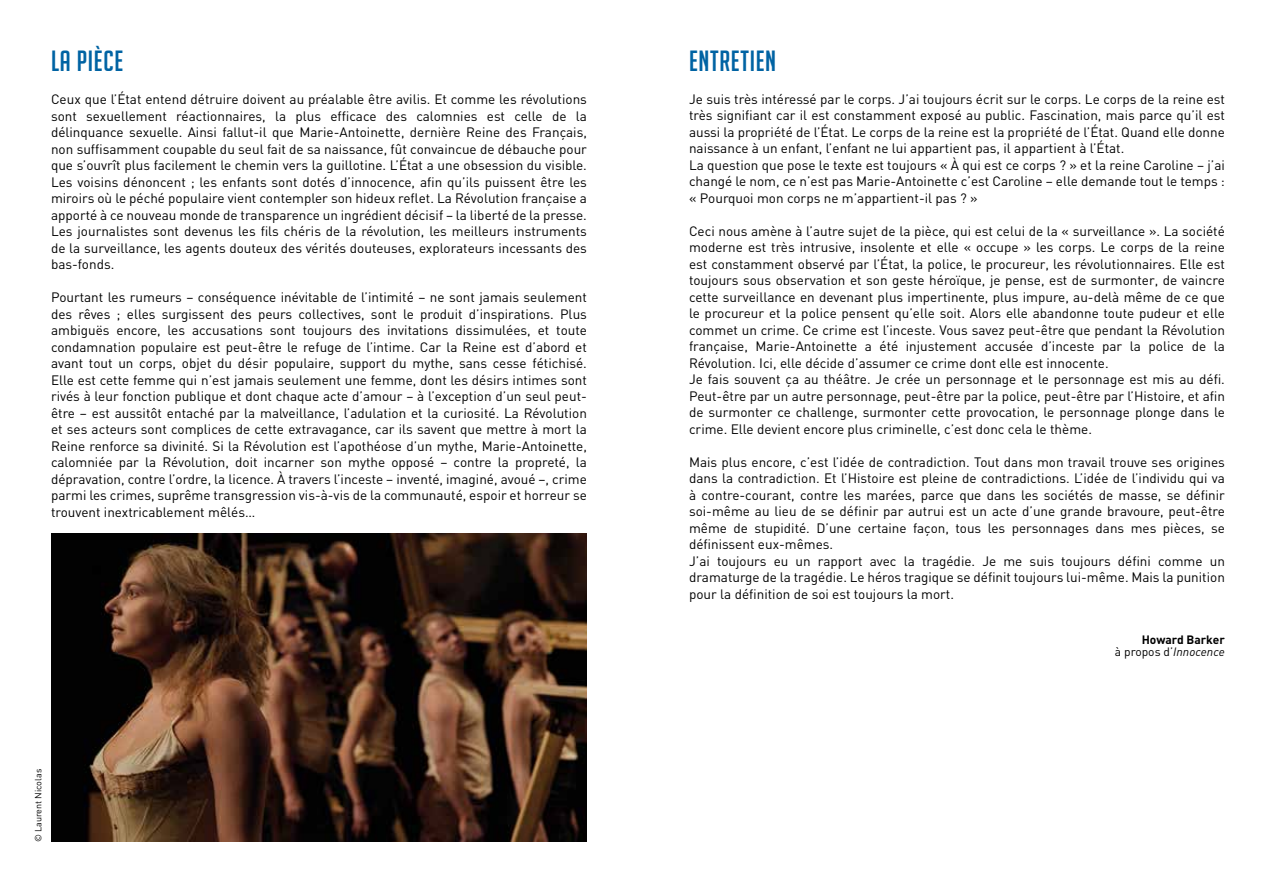
<style>
.page{position:relative;width:1276px;height:893px;background:#fff}
.page>*{position:absolute;margin:0;border:0;box-sizing:border-box;transform-origin:0 0}
.t1{font:28.5px "Big Noodle Titling";letter-spacing:.025em;color:#0063a3}
.t2{font:13.5px/16.5px "DIN";color:#000}
.t3{font:700 12px/12px "DIN";color:#000;text-align:right}
.t4{font:9px "DIN";color:#000}
.s1{font-weight:400}
.s2{font-weight:400;font-style:italic}
</style>
<div class="page">
<img style="left:51px;top:533px;width:536px;height:309px">
<h1 class="t1" style="left:51px;top:46px;width:74px">LA PIÈCE</h1>
<p class="t2" style="left:51px;top:91px;width:537px;text-align:justify">Ceux que l’État entend détruire doivent au préalable être avilis. Et comme les révolutions sont sexuellement réactionnaires, la plus efficace des calomnies est celle de la délinquance sexuelle. Ainsi fallut-il que Marie-Antoinette, dernière Reine des Français, non suffisamment coupable du seul fait de sa naissance, fût convaincue de débauche pour que s’ouvrît plus facilement le chemin vers la guillotine. L’État a une obsession du visible.<br>Les voisins dénoncent ; les enfants sont dotés d’innocence, afin qu’ils puissent être les miroirs où le péché populaire vient contempler son hideux reflet. La Révolution française a apporté à ce nouveau monde de transparence un ingrédient décisif – la liberté de la presse.<br>Les journalistes sont devenus les fils chéris de la révolution, les meilleurs instruments de la surveillance, les agents douteux des vérités douteuses, explorateurs incessants des bas-fonds.</p>
<p class="t2" style="left:51px;top:289px;width:537px;text-align:justify">Pourtant les rumeurs – conséquence inévitable de l’intimité – ne sont jamais seulement des rêves ; elles surgissent des peurs collectives, sont le produit d’inspirations. Plus ambiguës encore, les accusations sont toujours des invitations dissimulées, et toute condamnation populaire est peut-être le refuge de l’intime. Car la Reine est d’abord et avant tout un corps, objet du désir populaire, support du mythe, sans cesse fétichisé.<br>Elle est cette femme qui n’est jamais seulement une femme, dont les désirs intimes sont rivés à leur fonction publique et dont chaque acte d’amour – à l’exception d’un seul peut&shy;être – est aussitôt entaché par la malveillance, l’adulation et la curiosité. La Révolution et ses acteurs sont complices de cette extravagance, car ils savent que mettre à mort la Reine renforce sa divinité. Si la Révolution est l’apothéose d’un mythe, Marie-Antoinette, calomniée par la Révolution, doit incarner son mythe opposé – contre la propreté, la dépravation, contre l’ordre, la licence. À travers l’inceste – inventé, imaginé, avoué –, crime parmi les crimes, suprême transgression vis-à-vis de la communauté, espoir et horreur se trouvent inextricablement mêlés…</p>
<p class="t4" style="left:32px;top:842px;width:75px;rotate:-90deg">© Laurent Nicolas</p>
<h1 class="t1" style="left:689px;top:45px;width:89px">ENTRETIEN</h1>
<p class="t2" style="left:689px;top:90px;width:537px">Je suis très intéressé par le corps. J’ai toujours écrit sur le corps. Le corps de la reine est très signifiant car il est constamment exposé au public. Fascination, mais parce qu’il est aussi la propriété de l’État. Le corps de la reine est la propriété de l’État. Quand elle donne naissance à un enfant, l’enfant ne lui appartient pas, il appartient à l’État.<br>La question que pose le texte est toujours « À qui est ce corps ? » et la reine Caroline – j’ai changé le nom, ce n’est pas Marie-Antoinette c’est Caroline – elle demande tout le temps : « Pourquoi mon corps ne m’appartient-il pas ? »</p>
<p class="t2" style="left:689px;top:222px;width:537px">Ceci nous amène à l’autre sujet de la pièce, qui est celui de la « surveillance ». La société moderne est très intrusive, insolente et elle « occupe » les corps. Le corps de la reine est constamment observé par l’État, la police, le procureur, les révolutionnaires. Elle est toujours sous observation et son geste héroïque, je pense, est de surmonter, de vaincre cette surveillance en devenant plus impertinente, plus impure, au-delà même de ce que le procureur et la police pensent qu’elle soit. Alors elle abandonne toute pudeur et elle commet un crime. Ce crime est l’inceste. Vous savez peut-être que pendant la Révolution française, Marie-Antoinette a été injustement accusée d’inceste par la police de la Révolution. Ici, elle décide d’assumer ce crime dont elle est innocente.<br>Je fais souvent ça au théâtre. Je crée un personnage et le personnage est mis au défi.<br>Peut-être par un autre personnage, peut-être par la police, peut-être par l’Histoire, et afin de surmonter ce challenge, surmonter cette provocation, le personnage plonge dans le crime. Elle devient encore plus criminelle, c’est donc cela le thème.</p>
<p class="t2" style="left:689px;top:453px;width:537px">Mais plus encore, c’est l’idée de contradiction. Tout dans mon travail trouve ses origines dans la contradiction. Et l’Histoire est pleine de contradictions. L’idée de l’individu qui va à contre-courant, contre les marées, parce que dans les sociétés de masse, se définir soi-même au lieu de se définir par autrui est un acte d’une grande bravoure, peut-être même de stupidité. D’une certaine façon, tous les personnages dans mes pièces, se définissent eux-mêmes.<br>J’ai toujours eu un rapport avec la tragédie. Je me suis toujours défini comme un dramaturge de la tragédie. Le héros tragique se définit toujours lui-même. Mais la punition pour la définition de soi est toujours la mort.</p>
<p class="t3" style="left:1115px;top:633px;width:111px">Howard Barker<br><span class="s1">à propos d’</span><span class="s2">Innocence</span></p>
</div>
